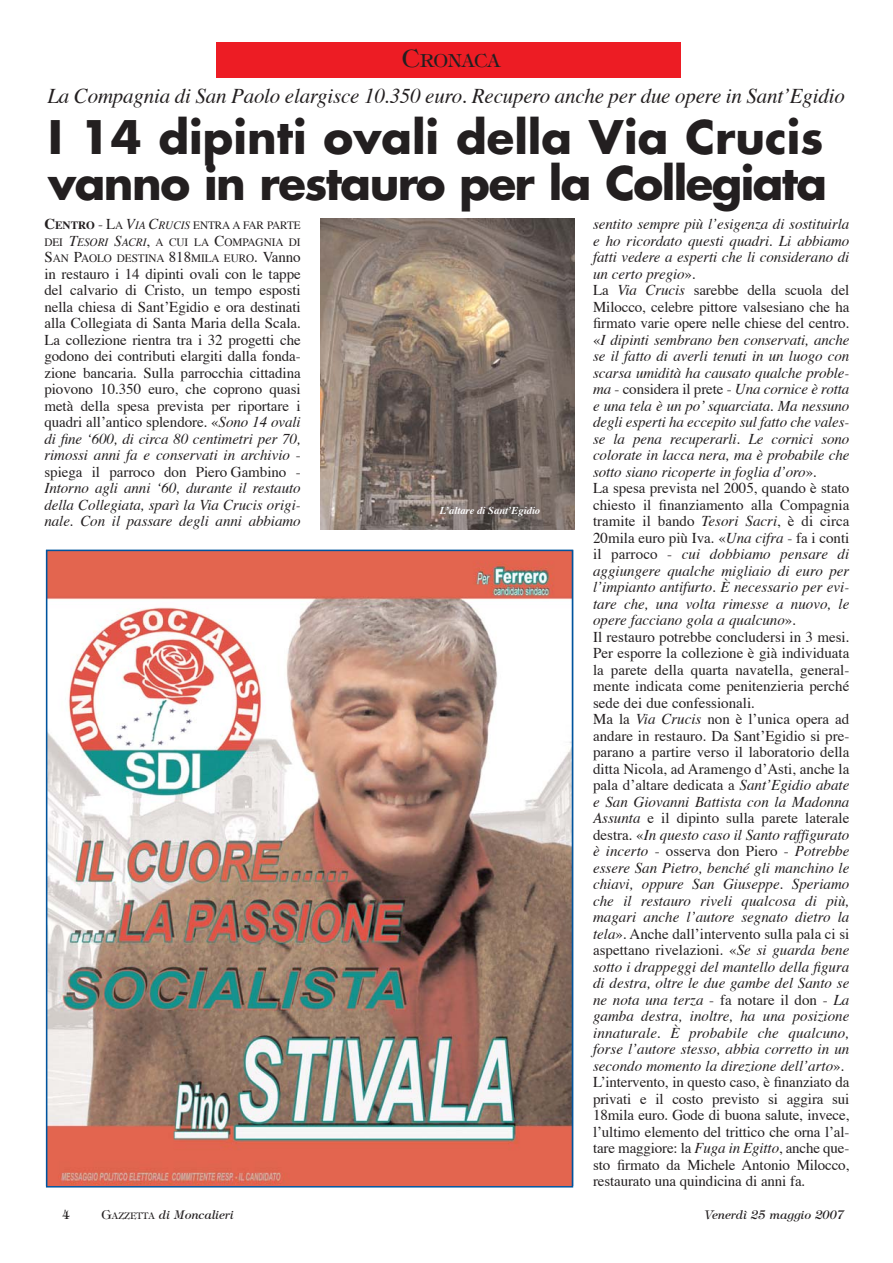
<style>
.page{position:relative;width:893px;height:1263px;background:#fff}
.page>*{position:absolute;margin:0;border:0;box-sizing:border-box;transform-origin:0 0}
.t1{font:700 45px/46.5px "Futura";letter-spacing:-.035em;color:#231f20}
.t2{font:italic 21px "Times";letter-spacing:-.01em;color:#231f20}
.t3{font:18px "Tiffany";color:#231f20}
.t4{font:italic 15px/16.5px "Times";color:#231f20}
.t5{font:15px/16.5px "Times";letter-spacing:-.005em;color:#231f20;text-align:justify}
.t6{font:italic 12px "Tiffany";color:#231f20}
.t7{font:12px "Tiffany";color:#231f20}
.t8{font:11.25px/16.5px "Times";letter-spacing:-.005em;color:#231f20;text-align:justify}
.t9{font:italic 700 10.5px "Times";color:#fff}
.s1{font-size:24px}
.s2{font-weight:700;font-size:15px}
.s3{font-weight:700}
.s4{font-size:15px}
.s5{font-style:italic;font-size:15px}
.s6{font-style:italic}
.s7{font-style:normal}
.s8{font-style:normal;font-size:9px}
</style>
<div class="page">
<div style="left:217px;top:42px;width:464px;height:36px;background:#ed1c24"></div>
<img style="left:321px;top:218px;width:254px;height:311px">
<img style="left:49px;top:553px;width:521px;height:631px">
<div style="left:46px;top:550px;width:527px;height:637px;border:2px solid #00549e"></div>
<p class="t3" style="left:402px;top:53px;width:100px"><span class="s1">C</span>RONACA</p>
<p class="t2" style="left:47px;top:87px;width:799px">La Compagnia di San Paolo elargisce 10.350 euro. Recupero anche per due opere in Sant’Egidio</p>
<p class="t1" style="left:48px;top:117px;width:780px">I 14 dipinti ovali della Via Crucis vanno in restauro per la Collegiata</p>
<p class="t8" style="left:44px;top:218px;width:258px"><span class="s2">C</span><span class="s3">ENTRO</span> <span class="s4">- L</span>A <span class="s5">V</span><span class="s6">IA</span> <span class="s5">C</span><span class="s6">RUCIS</span> ENTRA A FAR PARTE DEI <span class="s5">T</span><span class="s6">ESORI</span> <span class="s5">S</span><span class="s6">ACRI</span><span class="s4">,</span> A CUI LA <span class="s4">C</span>OMPAGNIA DI <span class="s4">S</span>AN <span class="s4">P</span>AOLO DESTINA <span class="s4">818</span>MILA EURO<span class="s4">. Vanno</span></p>
<p class="t5" style="left:44px;top:267px;width:258px">in restauro i 14 dipinti ovali con le tappe del calvario di Cristo, un tempo esposti nella chiesa di Sant’Egidio e ora destinati alla Collegiata di Santa Maria della Scala.<br>La collezione rientra tra i 32 progetti che godono dei contributi elargiti dalla fonda&shy;zione bancaria. Sulla parrocchia cittadina piovono 10.350 euro, che coprono quasi metà della spesa prevista per riportare i quadri all’antico splendore. «<span class="s6">Sono 14 ovali di fine ‘600, di circa 80 centimetri per 70, rimossi anni fa e conservati in archivio</span> - spiega il parroco don Piero Gambino - <span class="s6">Intorno agli anni ‘60, durante il restauto della Collegiata, sparì la Via Crucis origi&shy;nale. Con il passare degli anni abbiamo</span></p>
<p class="t9" style="left:440px;top:506px;width:102px">L’altare di Sant’Egidio</p>
<p class="t4" style="left:593px;top:217px;width:258px">sentito sempre più l’esigenza di sostituirla e ho ricordato questi quadri. Li abbiamo fatti vedere a esperti che li considerano di un certo pregio<span class="s7">».<br>La</span> Via Crucis <span class="s7">sarebbe della scuola del Milocco, celebre pittore valsesiano che ha firmato varie opere nelle chiese del centro. «</span>I dipinti sembrano ben conservati, anche se il fatto di averli tenuti in un luogo con scarsa umidità ha causato qualche proble&shy;ma <span class="s7">- considera il prete -</span> Una cornice è rotta e una tela è un po’ squarciata. Ma nessuno degli esperti ha eccepito sul fatto che vales&shy;se la pena recuperarli. Le cornici sono colorate in lacca nera, ma è probabile che sotto siano ricoperte in foglia d’oro<span class="s7">».<br>La spesa prevista nel 2005, quando è stato chiesto il finanziamento alla Compagnia tramite il bando</span> Tesori Sacri<span class="s7">, è di circa 20mila euro più Iva. «</span>Una cifra <span class="s7">- fa i conti il parroco -</span> cui dobbiamo pensare di aggiungere qualche migliaio di euro per l’impianto antifurto. È necessario per evi&shy;tare che, una volta rimesse a nuovo, le opere facciano gola a qualcuno<span class="s7">».<br>Il restauro potrebbe concludersi in 3 mesi.<br>Per esporre la collezione è già individuata la parete della quarta navatella, general&shy;mente indicata come penitenzieria perché sede dei due confessionali.<br>Ma la</span> Via Crucis <span class="s7">non è l’unica opera ad andare in restauro. Da Sant’Egidio si pre&shy;parano a partire verso il laboratorio della ditta Nicola, ad Aramengo d’Asti, anche la pala d’altare dedicata a</span> Sant’Egidio abate e San Giovanni Battista con la Madonna Assunta <span class="s7">e il dipinto sulla parete laterale destra. «</span>In questo caso il Santo raffigurato è incerto <span class="s7">- osserva don Piero -</span> Potrebbe essere San Pietro, benché gli manchino le chiavi, oppure San Giuseppe. Speriamo che il restauro riveli qualcosa di più, magari anche l’autore segnato dietro la tela<span class="s7">». Anche dall’intervento sulla pala ci si aspettano rivelazioni. «</span>Se si guarda bene sotto i drappeggi del mantello della figura di destra, oltre le due gambe del Santo se ne nota una terza <span class="s7">- fa notare il don -</span> La gamba destra, inoltre, ha una posizione innaturale. È probabile che qualcuno, forse l’autore stesso, abbia corretto in un secondo momento la direzione dell’arto<span class="s7">».<br>L’intervento, in questo caso, è finanziato da privati e il costo previsto si aggira sui 18mila euro. Gode di buona salute, invece, l’ultimo elemento del trittico che orna l’al&shy;tare maggiore: la</span> Fuga in Egitto<span class="s7">, anche que&shy;sto firmato da Michele Antonio Milocco, restaurato una quindicina di anni fa.</span></p>
<p class="t7" style="left:62px;top:1210px;width:9px">4</p>
<p class="t6" style="left:102px;top:1210px;width:133px"><span class="s7">G</span><span class="s8">AZZETTA</span> di Moncalieri</p>
<p class="t6" style="left:704px;top:1210px;width:142px">Venerdì 25 maggio 2007</p>
</div>
